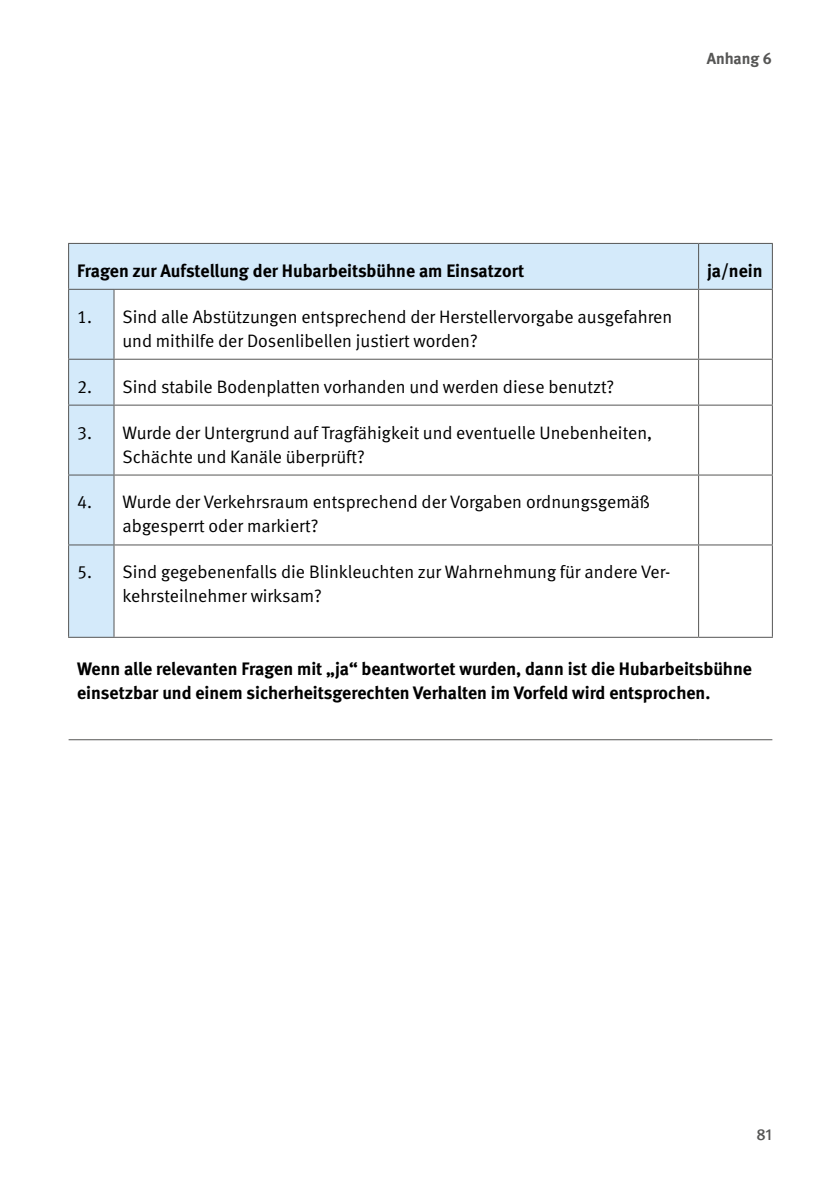
<style>
.page{position:relative;width:840px;height:1191px;background:#fff}
.page>*{position:absolute;margin:0;border:0;box-sizing:border-box;transform-origin:0 0}
.Tabellen_und_Graphen_TI{font:18px/24px "DGUV Meta";color:#000}
.Tabellen_und_Graphen_TI-2{font:700 18px/24px "DGUV Meta";color:#000}
.t1{font:700 16px "DGUV Meta";color:#565655}
.t2{font:500 16px "DGUV Meta";color:#565655}
</style>
<div class="page">
<svg style="left:69px;top:244px;width:702px;height:393px"></svg>
<hr style="left:68px;top:243px;width:46px;height:1px;background:#565655">
<hr style="left:68px;top:244px;width:1px;height:45px;background:#565655">
<hr style="left:114px;top:243px;width:584px;height:1px;background:#565655">
<hr style="left:698px;top:243px;width:74px;height:1px;background:#565655">
<hr style="left:771px;top:244px;width:1px;height:45px;background:#565655">
<hr style="left:68px;top:289px;width:46px;height:1px;background:#565655">
<hr style="left:68px;top:290px;width:1px;height:69px;background:#565655">
<hr style="left:114px;top:289px;width:584px;height:1px;background:#565655">
<hr style="left:113px;top:290px;width:1px;height:69px;background:#565655">
<hr style="left:698px;top:289px;width:74px;height:1px;background:#565655">
<hr style="left:697px;top:290px;width:1px;height:69px;background:#565655">
<hr style="left:771px;top:290px;width:1px;height:69px;background:#565655">
<hr style="left:68px;top:359px;width:46px;height:1px;background:#565655">
<hr style="left:68px;top:360px;width:1px;height:44px;background:#565655">
<hr style="left:114px;top:359px;width:584px;height:1px;background:#565655">
<hr style="left:113px;top:360px;width:1px;height:44px;background:#565655">
<hr style="left:698px;top:359px;width:74px;height:1px;background:#565655">
<hr style="left:697px;top:360px;width:1px;height:44px;background:#565655">
<hr style="left:771px;top:360px;width:1px;height:44px;background:#565655">
<hr style="left:68px;top:404px;width:46px;height:1px;background:#565655">
<hr style="left:68px;top:405px;width:1px;height:69px;background:#565655">
<hr style="left:114px;top:404px;width:584px;height:1px;background:#565655">
<hr style="left:113px;top:405px;width:1px;height:69px;background:#565655">
<hr style="left:698px;top:404px;width:74px;height:1px;background:#565655">
<hr style="left:697px;top:405px;width:1px;height:69px;background:#565655">
<hr style="left:771px;top:405px;width:1px;height:69px;background:#565655">
<hr style="left:68px;top:474px;width:46px;height:1px;background:#565655">
<hr style="left:68px;top:475px;width:1px;height:69px;background:#565655">
<hr style="left:114px;top:474px;width:584px;height:1px;background:#565655">
<hr style="left:113px;top:475px;width:1px;height:69px;background:#565655">
<hr style="left:698px;top:474px;width:74px;height:1px;background:#565655">
<hr style="left:697px;top:475px;width:1px;height:69px;background:#565655">
<hr style="left:771px;top:475px;width:1px;height:69px;background:#565655">
<hr style="left:68px;top:544px;width:46px;height:1px;background:#565655">
<hr style="left:68px;top:545px;width:1px;height:92px;background:#565655">
<hr style="left:114px;top:544px;width:584px;height:1px;background:#565655">
<hr style="left:113px;top:545px;width:1px;height:92px;background:#565655">
<hr style="left:698px;top:544px;width:74px;height:1px;background:#565655">
<hr style="left:697px;top:545px;width:1px;height:92px;background:#565655">
<hr style="left:771px;top:545px;width:1px;height:92px;background:#565655">
<hr style="left:697px;top:244px;width:1px;height:45px;background:#565655">
<hr style="left:68px;top:637px;width:46px;height:1px;background:#565655">
<hr style="left:114px;top:637px;width:584px;height:1px;background:#565655">
<hr style="left:698px;top:637px;width:74px;height:1px;background:#565655">
<hr style="left:69px;top:739px;width:45px;height:1px;background:#565655">
<hr style="left:114px;top:739px;width:584px;height:1px;background:#565655">
<hr style="left:698px;top:739px;width:74px;height:1px;background:#565655">
<p class="t1" style="left:706px;top:49px;width:66px">Anhang 6</p>
<p class="Tabellen_und_Graphen_TI-2" style="left:77px;top:259px;width:448px">Fragen zur Aufstellung der Hubarbeitsbühne am Einsatzort</p>
<p class="Tabellen_und_Graphen_TI-2" style="left:706px;top:259px;width:57px">ja/nein</p>
<p class="Tabellen_und_Graphen_TI" style="left:77px;top:305px;width:17px">1.</p>
<p class="Tabellen_und_Graphen_TI" style="left:122px;top:305px;width:551px">Sind alle Abstützungen entsprechend der Herstellervorgabe ausgefahren und mithilfe der Dosenlibellen justiert worden?</p>
<p class="Tabellen_und_Graphen_TI" style="left:77px;top:375px;width:17px">2.</p>
<p class="Tabellen_und_Graphen_TI" style="left:122px;top:375px;width:493px">Sind stabile Bodenplatten vorhanden und werden diese benutzt?</p>
<p class="Tabellen_und_Graphen_TI" style="left:77px;top:421px;width:17px">3.</p>
<p class="Tabellen_und_Graphen_TI" style="left:122px;top:421px;width:531px">Wurde der Untergrund auf Tragfähigkeit und eventuelle Unebenheiten,<br>Schächte und Kanäle überprüft?</p>
<p class="Tabellen_und_Graphen_TI" style="left:77px;top:490px;width:17px">4.</p>
<p class="Tabellen_und_Graphen_TI" style="left:122px;top:490px;width:529px">Wurde der Verkehrsraum entsprechend der Vorgaben ordnungsgemäß abgesperrt oder markiert?</p>
<p class="Tabellen_und_Graphen_TI" style="left:77px;top:560px;width:17px">5.</p>
<p class="Tabellen_und_Graphen_TI" style="left:122px;top:560px;width:549px">Sind gegebenenfalls die Blinkleuchten zur Wahrnehmung für andere Ver&shy;kehrsteilnehmer wirksam?</p>
<p class="Tabellen_und_Graphen_TI-2" style="left:77px;top:657px;width:676px">Wenn alle relevanten Fragen mit „ja“ beantwortet wurden, dann ist die Hubarbeitsbühne einsetzbar und einem sicherheitsgerechten Verhalten im Vorfeld wird entsprochen.</p>
<p class="t2" style="left:756px;top:1124px;width:17px">81</p>
</div>
